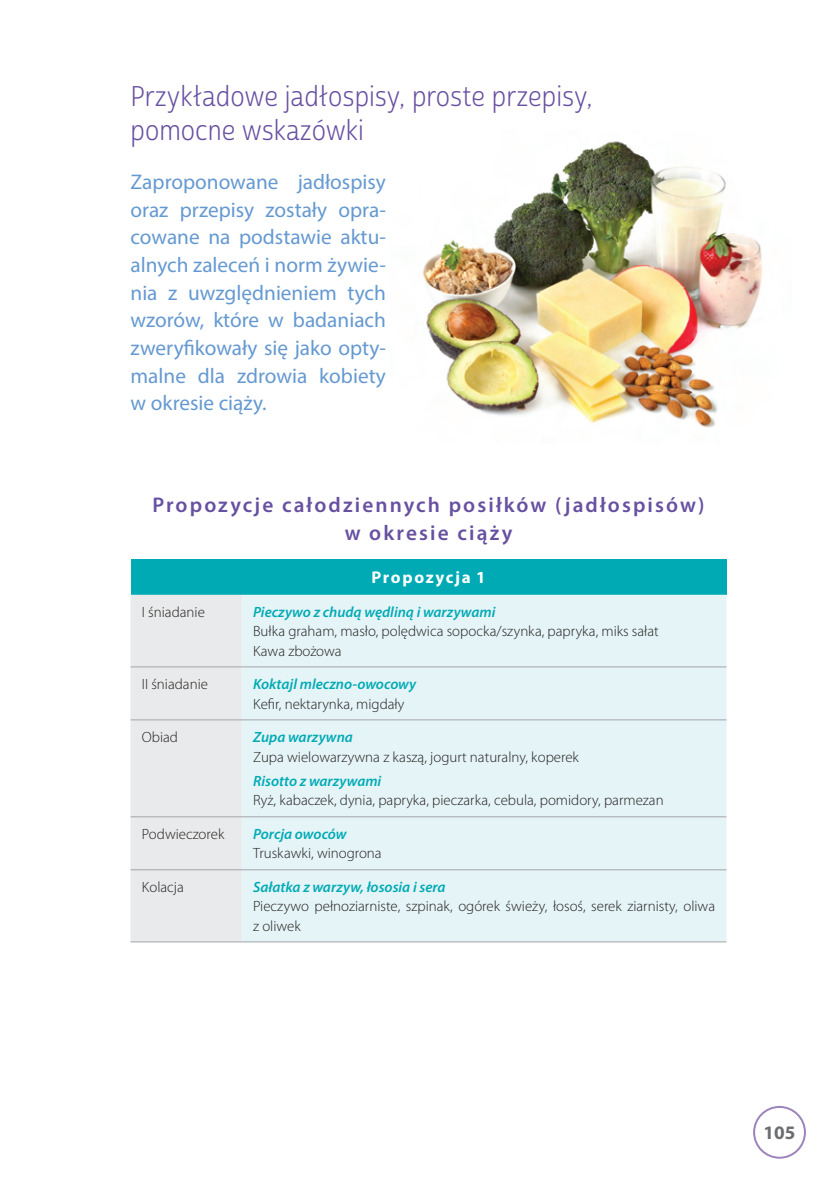
<style>
.page{position:relative;width:840px;height:1191px;background:#fff}
.page>*{position:absolute;margin:0;border:0;box-sizing:border-box;transform-origin:0 0}
.t1{font:27.6px/34px "Cabrito Sans Con Boo";color:#6850a1}
.t2{font:21.2px/27.6px "Myriad Pro";color:#6599d1;text-align:justify}
.t3{font:600 21.2px/27.6px "Myriad Pro";letter-spacing:.1em;color:#6850a1;text-align:center}
.t4{font:700 19.2px "Myriad Pro";color:#6c6d70}
.t5{font:700 17px "Myriad Pro";letter-spacing:.1em;color:#fff}
.t6{font:300 14.8px/19.2px "Myriad Pro";color:#231f20}
.t7{font:italic 600 14.8px "Myriad Pro";color:#00aab5}
</style>
<div class="page">
<div style="left:752px;top:1106px;width:53px;height:52px;border:2px solid #9c85bd;border-radius:50%"></div>
<img style="left:422px;top:141px;width:340px;height:287px">
<div style="left:130px;top:559px;width:596px;height:36px;background:#00aab5"></div>
<div style="left:130px;top:595px;width:112px;height:346px;background:#e9eaeb"></div>
<div style="left:242px;top:595px;width:484px;height:346px;background:#e5f4f6"></div>
<hr style="left:130px;top:666px;width:112px;height:1px;background:#a8a9ad">
<hr style="left:242px;top:666px;width:484px;height:1px;background:#a8a9ad">
<hr style="left:130px;top:719px;width:112px;height:1px;background:#a8a9ad">
<hr style="left:242px;top:719px;width:484px;height:1px;background:#a8a9ad">
<hr style="left:130px;top:816px;width:112px;height:1px;background:#a8a9ad">
<hr style="left:242px;top:816px;width:484px;height:1px;background:#a8a9ad">
<hr style="left:130px;top:869px;width:112px;height:1px;background:#a8a9ad">
<hr style="left:242px;top:869px;width:484px;height:1px;background:#a8a9ad">
<hr style="left:130px;top:941px;width:112px;height:1px;background:#a8a9ad">
<hr style="left:242px;top:941px;width:484px;height:1px;background:#a8a9ad">
<h1 class="t1" style="left:130px;top:80px;width:463px">Przykładowe jadłospisy, proste przepisy, pomocne wskazówki</h1>
<h2 class="t2" style="left:130px;top:168px;width:257px">Zaproponowane jadłospisy oraz przepisy zostały opra&shy;cowane na podstawie aktu&shy;alnych zaleceń i norm żywie&shy;nia z uwzględnieniem tych wzorów, które w badaniach zweryfikowały się jako opty&shy;malne dla zdrowia kobiety w okresie ciąży.</h2>
<h2 class="t3" style="left:152px;top:491px;width:553px">Propozycje całodziennych posiłków (jadłospisów) w okresie ciąży</h2>
<p class="t5" style="left:371px;top:566px;width:115px">Propozycja 1</p>
<p class="t6" style="left:142px;top:603px;width:64px">I śniadanie</p>
<p class="t7" style="left:253px;top:603px;width:244px">Pieczywo z chudą wędliną i warzywami</p>
<p class="t6" style="left:253px;top:622px;width:407px">Bułka graham, masło, polędwica sopocka/szynka, papryka, miks sałat<br>Kawa zbożowa</p>
<p class="t6" style="left:142px;top:675px;width:68px">II śniadanie</p>
<p class="t7" style="left:253px;top:675px;width:165px">Koktajl mleczno-owocowy</p>
<p class="t6" style="left:253px;top:694px;width:152px">Kefir, nektarynka, migdały</p>
<p class="t6" style="left:142px;top:728px;width:38px">Obiad</p>
<p class="t7" style="left:253px;top:728px;width:101px">Zupa warzywna</p>
<p class="t6" style="left:253px;top:747px;width:327px">Zupa wielowarzywna z kaszą, jogurt naturalny, koperek</p>
<p class="t7" style="left:253px;top:772px;width:130px">Risotto z warzywami</p>
<p class="t6" style="left:253px;top:791px;width:412px">Ryż, kabaczek, dynia, papryka, pieczarka, cebula, pomidory, parmezan</p>
<p class="t6" style="left:142px;top:825px;width:84px">Podwieczorek</p>
<p class="t7" style="left:253px;top:825px;width:95px">Porcja owoców</p>
<p class="t6" style="left:253px;top:844px;width:130px">Truskawki, winogrona</p>
<p class="t6" style="left:142px;top:878px;width:43px">Kolacja</p>
<p class="t7" style="left:253px;top:878px;width:194px">Sałatka z warzyw, łososia i sera</p>
<p class="t6" style="left:253px;top:897px;width:463px">Pieczywo pełnoziarniste, szpinak, ogórek świeży, łosoś, serek ziarnisty, oliwa z oliwek</p>
<p class="t4" style="left:763px;top:1120px;width:33px">105</p>
</div>
